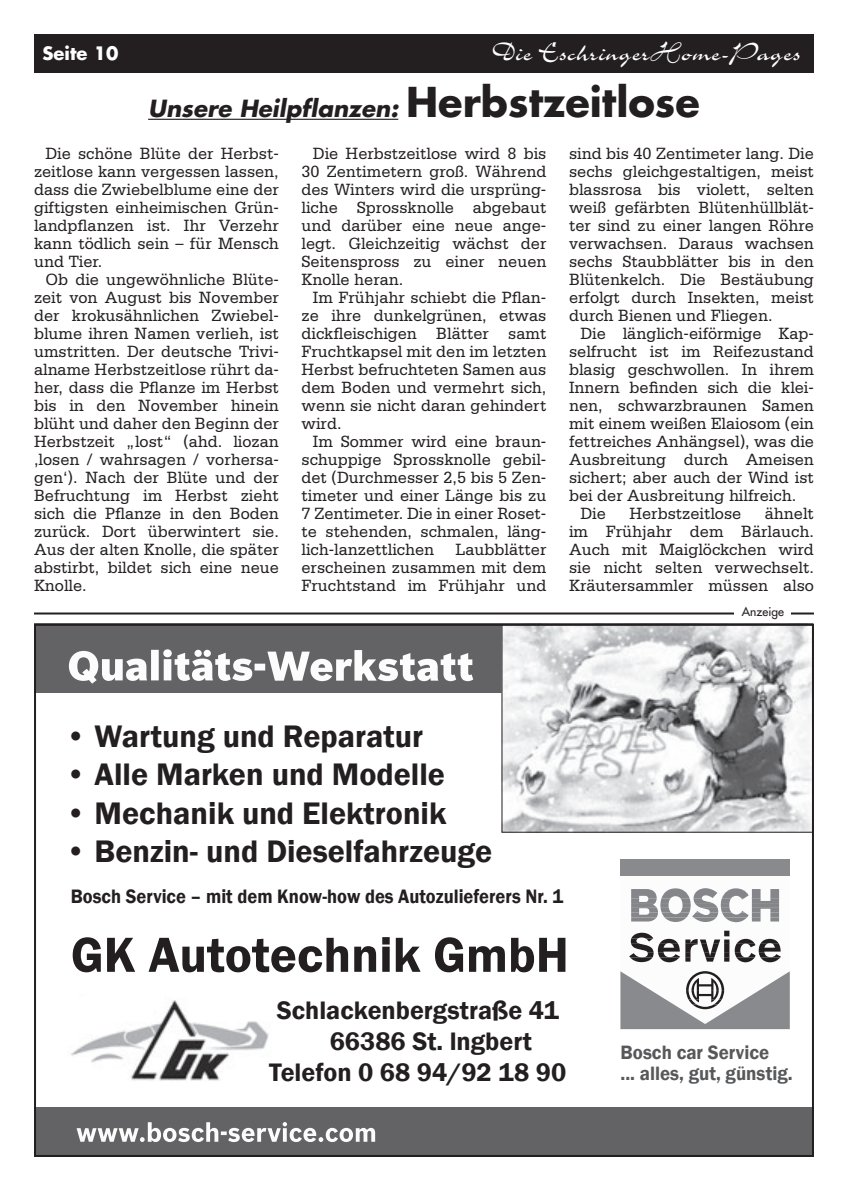
<style>
.page{position:relative;width:848px;height:1191px;background:#fff}
.page>*{position:absolute;margin:0;border:0;box-sizing:border-box;transform-origin:0 0}
.t1{font:600 51px "Franklin Gothic";color:#231f20}
.t2{font:600 32px "Franklin Gothic";color:#231f20}
.t3{font:29px "Charme LT";color:#fff}
.t4{font:600 26px "Franklin Gothic";color:#231f20}
.t5{font:italic 700 23px "Futura LT";color:#231f20}
.t6{font:600 20px "Franklin Gothic";color:#231f20;scale:.93 1}
.t7{font:600 19.8px/20.8px "Franklin Gothic";color:#57585a;scale:.95 1}
.t8{font:700 18px "Futura LT";color:#fff}
.t9{font:17.2px/18px "Serifa LT";color:#231f20;text-align:justify;scale:.95 1}
.t10{font:12px "Futura LT";color:#231f20}
.s1{font-style:normal;font-size:40px}
</style>
<div class="page">
<div style="left:34px;top:34px;width:780px;height:38px;background:#231f20"></div>
<svg style="left:503px;top:627px;width:308px;height:203px"></svg>
<div style="left:34px;top:624px;width:468px;height:69px;background:#636366"></div>
<svg style="left:69px;top:649px;width:404px;height:34px"></svg>
<div style="left:34px;top:1107px;width:779px;height:50px;background:#636366"></div>
<svg style="left:77px;top:1122px;width:298px;height:20px"></svg>
<svg style="left:631px;top:888px;width:148px;height:34px"></svg>
<svg style="left:629px;top:930px;width:152px;height:32px"></svg>
<svg style="left:620px;top:971px;width:169px;height:58px"></svg>
<div style="left:620px;top:859px;width:169px;height:17px;background:#888a8d"></div>
<svg style="left:71px;top:1000px;width:198px;height:81px"></svg>
<hr style="left:34px;top:612px;width:780px;height:2px;background:#231f20">
<div style="left:734px;top:607px;width:57px;height:13px;background:#fff"></div>
<hr style="left:148px;top:119px;width:250px;height:1px;background:#231f20">
<p class="t8" style="left:43px;top:42px;width:77px">Seite 10</p>
<h3 class="t3" style="left:492px;top:38px;width:310px">Die EschringerHome-Pages</h3>
<h3 class="t5" style="left:148px;top:93px;width:553px">Unsere Heilpflanzen: <span class="s1">Herbstzeitlose</span></h3>
<p class="t9" style="left:34px;top:144px;width:259px;text-indent:11px">Die schöne Blüte der Herbst&shy;zeitlose kann vergessen lassen, dass die Zwiebelblume eine der giftigsten einheimischen Grün&shy;landpflanzen ist. Ihr Verzehr kann tödlich sein – für Mensch und Tier.</p>
<p class="t9" style="left:34px;top:270px;width:259px;text-indent:11px">Ob die ungewöhnliche Blüte&shy;zeit von August bis November der krokusähnlichen Zwiebel&shy;blume ihren Namen verlieh, ist umstritten. Der deutsche Trivi&shy;alname Herbstzeitlose rührt da&shy;her, dass die Pflanze im Herbst bis in den November hinein blüht und daher den Beginn der Herbstzeit „lost“ (ahd. liozan ‚losen / wahrsagen / vorhersa&shy;gen‘). Nach der Blüte und der Befruchtung im Herbst zieht sich die Pflanze in den Boden zurück. Dort überwintert sie.<br>Aus der alten Knolle, die später abstirbt, bildet sich eine neue Knolle.</p>
<p class="t9" style="left:301px;top:145px;width:259px;text-indent:11px">Die Herbstzeitlose wird 8 bis 30 Zentimetern groß. Während des Winters wird die ursprüng&shy;liche Sprossknolle abgebaut und darüber eine neue ange&shy;legt. Gleichzeitig wächst der Seitenspross zu einer neuen Knolle heran.</p>
<p class="t9" style="left:301px;top:289px;width:259px;text-indent:11px">Im Frühjahr schiebt die Pflan&shy;ze ihre dunkelgrünen, etwas dickfleischigen Blätter samt Fruchtkapsel mit den im letzten Herbst befruchteten Samen aus dem Boden und vermehrt sich, wenn sie nicht daran gehindert wird.</p>
<p class="t9" style="left:301px;top:433px;width:259px;text-indent:11px">Im Sommer wird eine braun&shy;schuppige Sprossknolle gebil&shy;det (Durchmesser 2,5 bis 5 Zen&shy;timeter und einer Länge bis zu 7 Zentimeter. Die in einer Roset&shy;te stehenden, schmalen, läng&shy;lich-lanzettlichen Laubblätter erscheinen zusammen mit dem Fruchtstand im Frühjahr und</p>
<p class="t9" style="left:569px;top:145px;width:259px">sind bis 40 Zentimeter lang. Die sechs gleichgestaltigen, meist blassrosa bis violett, selten weiß gefärbten Blütenhüllblät&shy;ter sind zu einer langen Röhre verwachsen. Daraus wachsen sechs Staubblätter bis in den Blütenkelch. Die Bestäubung erfolgt durch Insekten, meist durch Bienen und Fliegen.</p>
<p class="t9" style="left:580px;top:325px;width:247px">Die länglich-eiförmige Kap-</p>
<p class="t9" style="left:569px;top:342px;width:259px">selfrucht ist im Reifezustand</p>
<p class="t9" style="left:569px;top:360px;width:259px">blasig geschwollen. In ihrem</p>
<p class="t9" style="left:569px;top:378px;width:259px">Innern befinden sich die klei-</p>
<p class="t9" style="left:569px;top:396px;width:259px">nen, schwarzbraunen Samen</p>
<p class="t9" style="left:569px;top:414px;width:259px">mit einem weißen Elaiosom (ein</p>
<p class="t9" style="left:569px;top:432px;width:259px">fettreiches Anhängsel), was die</p>
<p class="t9" style="left:569px;top:451px;width:259px">Ausbreitung durch Ameisen</p>
<p class="t9" style="left:569px;top:468px;width:259px">sichert; aber auch der Wind ist</p>
<p class="t9" style="left:569px;top:487px;width:240px">bei der Ausbreitung hilfreich.</p>
<p class="t9" style="left:580px;top:505px;width:28px">Die</p>
<p class="t9" style="left:629px;top:505px;width:119px">Herbstzeitlose</p>
<p class="t9" style="left:569px;top:505px;width:259px;text-indent:196px">ähnelt im Frühjahr dem Bärlauch.<br>Auch mit Maiglöckchen wird sie nicht selten verwechselt.<br>Kräutersammler müssen also</p>
<p class="t10" style="left:741px;top:604px;width:44px">Anzeige</p>
<h2 class="t2" style="left:65px;top:716px;width:359px">• Wartung und Reparatur</h2>
<h2 class="t2" style="left:65px;top:755px;width:381px">• Alle Marken und Modelle</h2>
<h2 class="t2" style="left:65px;top:793px;width:383px">• Mechanik und Elektronik</h2>
<h2 class="t2" style="left:65px;top:831px;width:429px">• Benzin- und Dieselfahrzeuge</h2>
<p class="t6" style="left:71px;top:884px;width:531px">Bosch Service – mit dem Know-how des Autozulieferers Nr. 1</p>
<h1 class="t1" style="left:71px;top:923px;width:499px">GK Autotechnik GmbH</h1>
<h3 class="t4" style="left:277px;top:994px;width:284px">Schlackenbergstraße 41</h3>
<h3 class="t4" style="left:329px;top:1025px;width:204px">66386 St. lngbert</h3>
<h3 class="t4" style="left:269px;top:1056px;width:298px">Telefon 0 68 94/92 18 90</h3>
<p class="t7" style="left:620px;top:1042px;width:182px">Bosch car Service<br>... alles, gut, günstig.</p>
</div>
